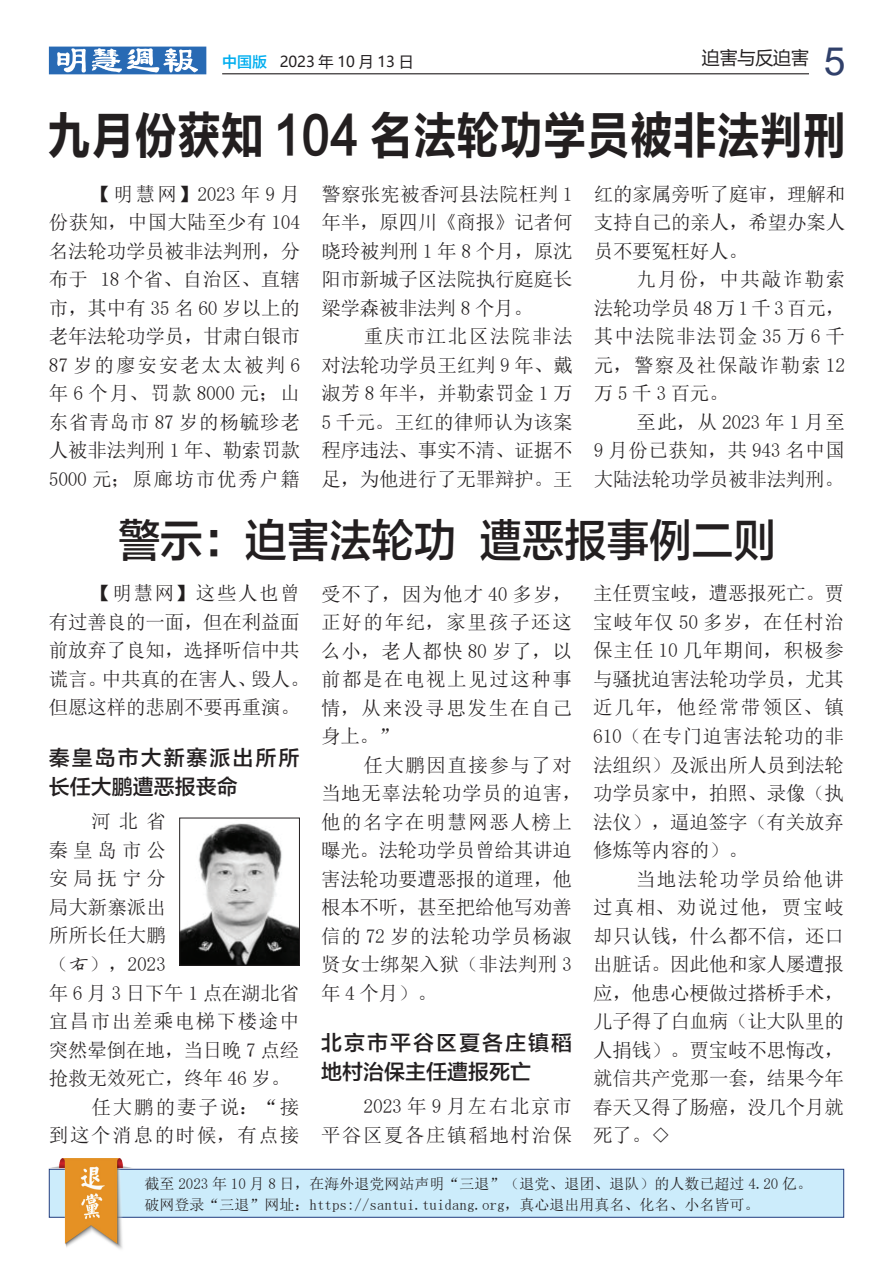
<style>
.page{position:relative;width:893px;height:1263px;background:#fff}
.page>*{position:absolute;margin:0;border:0;box-sizing:border-box;transform-origin:0 0}
.t1{font:51px "FZLTCHK GBK1 0";color:#231f20;scale:.85 1}
.t2{font:45px "FZLTZHK GBK1 0";color:#231f20;scale:.94 1}
.t3{font:21px/28.5px "FZLTZHK GBK1 0";letter-spacing:.095em;color:#231f20}
.t4{font:19.5px/28.5px "N Sim Sun";letter-spacing:-.01em;color:#231f20;text-align:justify}
.t5{font:19.5px/28.5px "N Sim Sun";letter-spacing:.015em;color:#231f20}
.t6{font:19.5px/28.5px "N Sim Sun";letter-spacing:.08em;color:#231f20;text-align:right}
.t7{font:19.5px "N Sim Sun";letter-spacing:.075em;color:#231f20}
.t8{font:19.5px "N Sim Sun";letter-spacing:.085em;color:#231f20}
.t9{font:19.5px "N Sim Sun";letter-spacing:.1em;color:#231f20}
.t10{font:18px "Microsoft Ya Hei";letter-spacing:-.01em;color:#231f20}
.t11{font:15px/21px "Sim Sun";color:#231f20}
.t12{font:15px "Microsoft Ya Hei";color:#231f20}
.s1{font-family:"FZLTZHK GBK1 0";color:#00aeef}
.s2{font-family:"Arial";font-size:39px;color:#30406a}
.s3{font-family:"FZYBKSJW GB1 0"}
</style>
<div class="page">
<hr style="left:222px;top:73px;width:587px;height:1px;background:#231f20">
<svg style="left:49px;top:47px;width:157px;height:27px"></svg>
<div style="left:49px;top:1169px;width:795px;height:49px;background:#ccecfb;border:1px solid #213d7f"></div>
<img style="left:49px;top:1159px;width:85px;height:90px">
<img style="left:181px;top:823px;width:117px;height:140px">
<div style="left:179px;top:818px;width:121px;height:147px;border:1px solid #231f20"></div>
<p class="t12" style="left:222px;top:51px;width:193px"><span class="s1">中国版</span> 2023 年 10 月 13 日</p>
<p class="t10" style="left:702px;top:46px;width:145px">迫害与反迫害 <span class="s2">5</span></p>
<h1 class="t1" style="left:47px;top:108px;width:942px">九月份获知 104 名法轮功学员被非法判刑</h1>
<p class="t4" style="left:49px;top:179px;width:253px;text-indent:43px">【明慧网】2023 年 9 月份获知，中国大陆至少有 104名法轮功学员被非法判刑，分布于 18 个省、自治区、直辖市，其中有 35 名 60 岁以上的老年法轮功学员，甘肃白银市87 岁的廖安安老太太被判 6年 6 个月、罚款 8000 元；山东省青岛市 87 岁的杨毓珍老人被非法判刑 1 年、勒索罚款5000 元；原廊坊市优秀户籍</p>
<p class="t4" style="left:321px;top:179px;width:253px">警察张宪被香河县法院枉判 1年半，原四川《商报》记者何晓玲被判刑 1 年 8 个月，原沈阳市新城子区法院执行庭庭长梁学森被非法判 8 个月。</p>
<p class="t4" style="left:321px;top:322px;width:253px;text-indent:43px">重庆市江北区法院非法对法轮功学员王红判 9 年、戴淑芳 8 年半，并勒索罚金 1 万5 千元。王红的律师认为该案程序违法、事实不清、证据不足，为他进行了无罪辩护。王</p>
<p class="t4" style="left:594px;top:179px;width:253px">红的家属旁听了庭审，理解和支持自己的亲人，希望办案人员不要冤枉好人。</p>
<p class="t4" style="left:594px;top:265px;width:253px;text-indent:43px">九月份，中共敲诈勒索法轮功学员 48 万 1 千 3 百元，其中法院非法罚金 35 万 6 千元，警察及社保敲诈勒索 12万5千3百元。</p>
<p class="t4" style="left:594px;top:408px;width:253px;text-indent:43px">至此，从 2023 年 1 月至9 月份已获知，共 943 名中国大陆法轮功学员被非法判刑。</p>
<h2 class="t2" style="left:118px;top:516px;width:701px">警示：迫害法轮功 遭恶报事例二则</h2>
<p class="t4" style="left:49px;top:579px;width:262px;text-align:left;text-indent:43px">【明慧网】这些人也曾有过善良的一面，但在利益面前放弃了良知，选择听信中共谎言。中共真的在害人、毁人。但愿这样的悲剧不要再重演。</p>
<p class="t3" style="left:49px;top:744px;width:252px">秦皇岛市大新寨派出所所长任大鹏遭恶报丧命</p>
<p class="t4" style="left:91px;top:807px;width:76px">河北省</p>
<p class="t4" style="left:49px;top:836px;width:119px">秦皇岛市公</p>
<p class="t4" style="left:49px;top:864px;width:119px">安局抚宁分</p>
<p class="t4" style="left:49px;top:893px;width:119px">局大新寨派出</p>
<p class="t4" style="left:49px;top:921px;width:119px">所所长任大鹏</p>
<p class="t4" style="left:49px;top:950px;width:119px">（<span class="s3">右</span>），2023</p>
<p class="t4" style="left:49px;top:978px;width:252px">年 6 月 3 日下午 1 点在湖北省</p>
<p class="t7" style="left:49px;top:1011px;width:252px">宜昌市出差乘电梯下楼途中</p>
<p class="t4" style="left:49px;top:1035px;width:252px">突然晕倒在地，当日晚 7 点经</p>
<p class="t4" style="left:49px;top:1064px;width:243px">抢救无效死亡，终年 46 岁。</p>
<p class="t9" style="left:91px;top:1097px;width:209px">任大鹏的妻子说：“接</p>
<p class="t8" style="left:49px;top:1125px;width:252px">到这个消息的时候，有点接</p>
<p class="t4" style="left:593px;top:579px;width:252px">主任贾宝岐，遭恶报死亡。贾宝岐年仅 50 多岁，在任村治保主任 10 几年期间，积极参与骚扰迫害法轮功学员，尤其近几年，他经常带领区、镇610（在专门迫害法轮功的非法组织）及派出所人员到法轮功学员家中，拍照、录像（执法仪），逼迫签字（有关放弃修炼等内容的）。</p>
<p class="t4" style="left:593px;top:864px;width:252px;text-indent:43px">当地法轮功学员给他讲过真相、劝说过他，贾宝岐却只认钱，什么都不信，还口出脏话。因此他和家人屡遭报应，他患心梗做过搭桥手术，儿子得了白血病（让大队里的人捐钱）。贾宝岐不思悔改，就信共产党那一套，结果今年春天又得了肠癌，没几个月就死了。◇</p>
<p class="t4" style="left:321px;top:579px;width:252px">受不了，因为他才 40 多岁，正好的年纪，家里孩子还这么小，老人都快 80 岁了，以前都是在电视上见过这种事情，从来没寻思发生在自己身上。”</p>
<p class="t5" style="left:321px;top:750px;width:262px;text-indent:43px">任大鹏因直接参与了对当地无辜法轮功学员的迫害，他的名字在明慧网恶人榜上曝光。法轮功学员曾给其讲迫害法轮功要遭恶报的道理，他根本不听，甚至把给他写劝善信的 72 岁的法轮功学员杨淑贤女士绑架入狱（非法判刑 3年 4 个月）。</p>
<p class="t3" style="left:321px;top:1029px;width:252px">北京市平谷区夏各庄镇稻地村治保主任遭报死亡</p>
<p class="t6" style="left:321px;top:1092px;width:252px">2023 年 9 月左右北京市<br>平谷区夏各庄镇稻地村治保</p>
<p class="t11" style="left:145px;top:1173px;width:669px">截至 2023 年 10 月 8 日，在海外退党网站声明“三退”（退党、退团、退队）的人数已超过 4.20 亿。破网登录“三退”网址：https://santui.tuidang.org，真心退出用真名、化名、小名皆可。</p>
</div>
